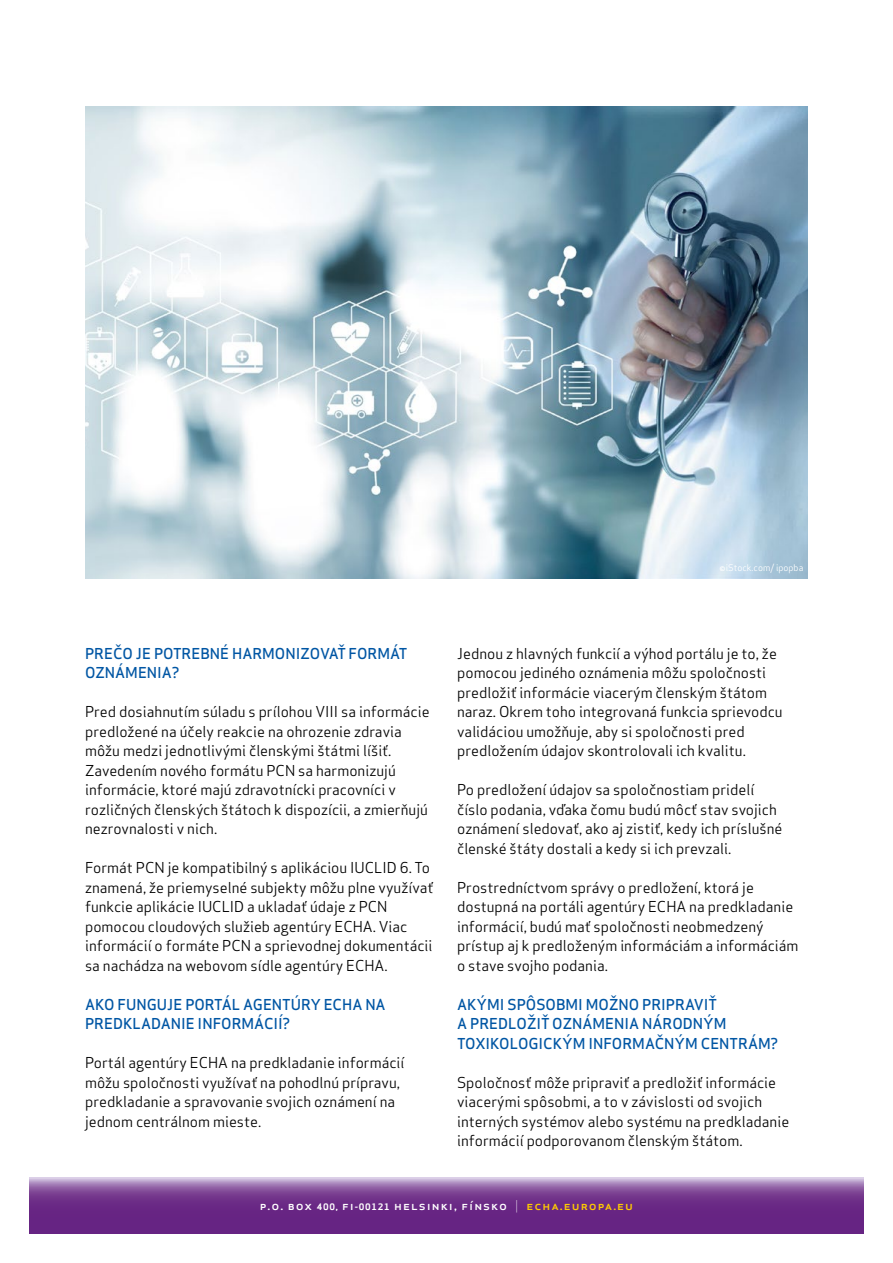
<style>
.page{position:relative;width:893px;height:1263px;background:#fff}
.page>*{position:absolute;margin:0;border:0;box-sizing:border-box;transform-origin:0 0}
.t1{font:14.7px/19.5px "Apex Sans";color:#000}
.t2{font:500 14.7px/19.5px "Apex Sans";color:#0056a4}
.t3{font:500 12.15px "Apex Sans";letter-spacing:.075em;color:#fff;scale:1.08 1}
.t4{font:9px "Apex Sans";color:#fff}
.s1{font-weight:700;font-size:8.7px}
.s2{font-weight:700;font-size:8.25px}
.s3{font-weight:300}
.s4{color:#fc0}
</style>
<div class="page">
<svg style="left:30px;top:1178px;width:833px;height:55px;background:#793f92"></svg>
<img style="left:85px;top:106px;width:723px;height:472px">
<p class="t4" style="left:720px;top:560px;width:85px">©iStock.com/ ipopba</p>
<p class="t2" style="left:85px;top:641px;width:324px">PREČO JE POTREBNÉ HARMONIZOVAŤ FORMÁT<br>OZNÁMENIA?</p>
<p class="t1" style="left:85px;top:700px;width:346px">Pred dosiahnutím súladu s prílohou VIII sa informácie predložené na účely reakcie na ohrozenie zdravia môžu medzi jednotlivými členskými štátmi líšiť.<br>Zavedením nového formátu PCN sa harmonizujú informácie, ktoré majú zdravotnícki pracovníci v rozličných členských štátoch k dispozícii, a zmierňujú nezrovnalosti v nich.</p>
<p class="t1" style="left:85px;top:856px;width:350px">Formát PCN je kompatibilný s aplikáciou IUCLID 6. To znamená, že priemyselné subjekty môžu plne využívať funkcie aplikácie IUCLID a ukladať údaje z PCN pomocou cloudových služieb agentúry ECHA. Viac informácií o formáte PCN a sprievodnej dokumentácii sa nachádza na webovom sídle agentúry ECHA.</p>
<p class="t2" style="left:85px;top:993px;width:302px">AKO FUNGUJE PORTÁL AGENTÚRY ECHA NA<br>PREDKLADANIE INFORMÁCIÍ?</p>
<p class="t1" style="left:85px;top:1052px;width:321px">Portál agentúry ECHA na predkladanie informácií môžu spoločnosti využívať na pohodlnú prípravu, predkladanie a spravovanie svojich oznámení na jednom centrálnom mieste.</p>
<p class="t1" style="left:457px;top:642px;width:327px">Jednou z hlavných funkcií a výhod portálu je to, že pomocou jediného oznámenia môžu spoločnosti predložiť informácie viacerým členským štátom naraz. Okrem toho integrovaná funkcia sprievodcu validáciou umožňuje, aby si spoločnosti pred predložením údajov skontrolovali ich kvalitu.</p>
<p class="t1" style="left:457px;top:778px;width:327px">Po predložení údajov sa spoločnostiam pridelí číslo podania, vďaka čomu budú môcť stav svojich oznámení sledovať, ako aj zistiť, kedy ich príslušné členské štáty dostali a kedy si ich prevzali.</p>
<p class="t1" style="left:457px;top:876px;width:343px">Prostredníctvom správy o predložení, ktorá je dostupná na portáli agentúry ECHA na predkladanie informácií, budú mať spoločnosti neobmedzený prístup aj k predloženým informáciám a informáciám o stave svojho podania.</p>
<p class="t2" style="left:457px;top:993px;width:323px">AKÝMI SPÔSOBMI MOŽNO PRIPRAVIŤ<br>A PREDLOŽIŤ OZNÁMENIA NÁRODNÝM<br>TOXIKOLOGICKÝM INFORMAČNÝM CENTRÁM?</p>
<p class="t1" style="left:457px;top:1071px;width:334px">Spoločnosť môže pripraviť a predložiť informácie viacerými spôsobmi, a to v závislosti od svojich interných systémov alebo systému na predkladanie informácií podporovanom členským štátom.</p>
<p class="t3" style="left:260px;top:1195px;width:347px">p.o. box <span class="s1">400,</span> fi<span class="s2">-</span><span class="s1">00121</span> helsinki, fínsko <span class="s3">|</span> <span class="s4">echa.europa.eu</span></p>
</div>
